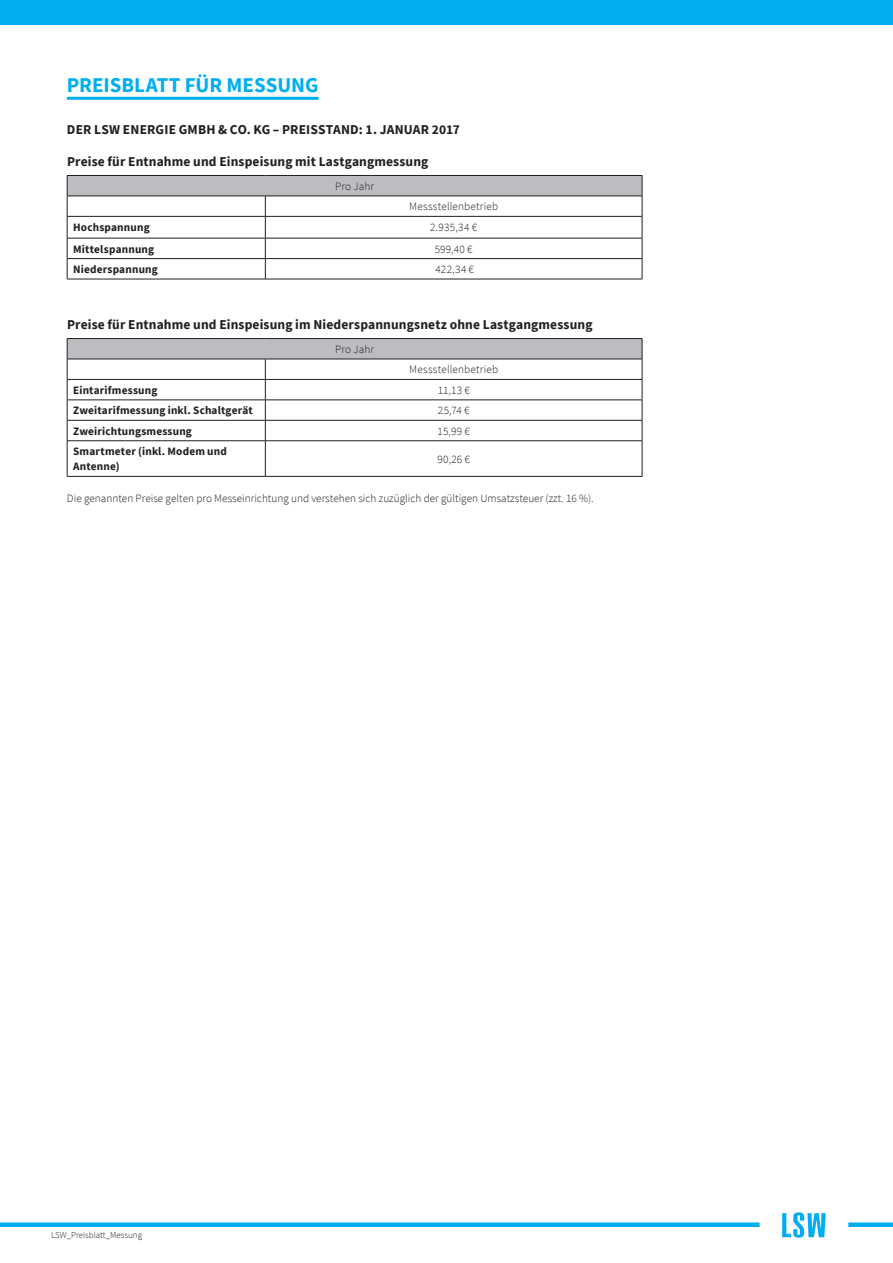
<style>
.page{position:relative;width:893px;height:1263px;background:#fff}
.page>*{position:absolute;margin:0;border:0;box-sizing:border-box;transform-origin:0 0}
.Überschrift{font:700 21px "Source Sans Pro";color:#00aeef}
.Sek__Überschrift_NUR{font:700 13.5px "Source Sans Pro";letter-spacing:.01em;color:#231f20}
.Sek__Überschrift_NUR-2{font:300 11.25px "Source Sans Pro";color:#231f20}
.t1{font:700 11.25px/15.1px "Source Sans Pro";letter-spacing:.015em;color:#231f20}
.t2{font:300 9px "Source Sans Pro";color:#231f20}
</style>
<div class="page">
<hr style="left:67px;top:97px;width:252px;height:3px;background:#00aeef">
<svg style="left:68px;top:176px;width:574px;height:183px"></svg>
<hr style="left:67px;top:216px;width:198px;height:1px;background:#231f20">
<hr style="left:67px;top:379px;width:198px;height:1px;background:#231f20">
<hr style="left:265px;top:379px;width:377px;height:1px;background:#231f20">
<hr style="left:67px;top:400px;width:198px;height:1px;background:#231f20">
<hr style="left:265px;top:400px;width:377px;height:1px;background:#231f20">
<hr style="left:67px;top:420px;width:198px;height:1px;background:#231f20">
<hr style="left:265px;top:420px;width:377px;height:1px;background:#231f20">
<svg style="left:265px;top:360px;width:1px;height:80px"></svg>
<hr style="left:67px;top:440px;width:198px;height:1px;background:#231f20">
<hr style="left:67px;top:441px;width:1px;height:35px;background:#231f20">
<hr style="left:265px;top:440px;width:377px;height:1px;background:#231f20">
<hr style="left:265px;top:441px;width:1px;height:35px;background:#231f20">
<hr style="left:642px;top:441px;width:1px;height:35px;background:#231f20">
<hr style="left:265px;top:476px;width:377px;height:1px;background:#231f20">
<hr style="left:265px;top:216px;width:377px;height:1px;background:#231f20">
<hr style="left:67px;top:476px;width:198px;height:1px;background:#231f20">
<hr style="left:67px;top:238px;width:198px;height:1px;background:#231f20">
<hr style="left:265px;top:238px;width:377px;height:1px;background:#231f20">
<hr style="left:67px;top:258px;width:198px;height:1px;background:#231f20">
<hr style="left:265px;top:258px;width:377px;height:1px;background:#231f20">
<svg style="left:265px;top:197px;width:1px;height:82px"></svg>
<hr style="left:67px;top:279px;width:198px;height:1px;background:#231f20">
<hr style="left:265px;top:279px;width:377px;height:1px;background:#231f20">
<hr style="left:67px;top:175px;width:198px;height:1px;background:#231f20">
<svg style="left:67px;top:176px;width:1px;height:103px"></svg>
<hr style="left:265px;top:175px;width:377px;height:1px;background:#231f20">
<svg style="left:642px;top:176px;width:1px;height:103px"></svg>
<hr style="left:67px;top:196px;width:198px;height:1px;background:#231f20">
<hr style="left:265px;top:196px;width:377px;height:1px;background:#231f20">
<hr style="left:67px;top:338px;width:198px;height:1px;background:#231f20">
<svg style="left:67px;top:339px;width:1px;height:102px"></svg>
<hr style="left:265px;top:338px;width:377px;height:1px;background:#231f20">
<svg style="left:642px;top:339px;width:1px;height:102px"></svg>
<hr style="left:67px;top:359px;width:198px;height:1px;background:#231f20">
<hr style="left:265px;top:359px;width:377px;height:1px;background:#231f20">
<div style="left:0;top:0;width:893px;height:25px;background:#00aeef"></div>
<div style="left:848px;top:1222px;width:45px;height:5px;background:#00aeef"></div>
<div style="left:0;top:1222px;width:760px;height:5px;background:#00aeef"></div>
<svg style="left:782px;top:1212px;width:44px;height:26px"></svg>
<p class="Überschrift" style="left:67px;top:71px;width:253px">PREISBLATT FÜR MESSUNG</p>
<p class="Sek__Überschrift_NUR" style="left:67px;top:120px;width:394px">DER LSW ENERGIE GMBH &amp; CO. KG – PREISSTAND: 1. JANUAR 2017</p>
<p class="Sek__Überschrift_NUR" style="left:67px;top:152px;width:363px">Preise für Entnahme und Einspeisung mit Lastgangmessung</p>
<p class="Sek__Überschrift_NUR-2" style="left:335px;top:179px;width:40px">Pro Jahr</p>
<p class="Sek__Überschrift_NUR-2" style="left:409px;top:200px;width:90px">Messstellenbetrieb</p>
<p class="t1" style="left:73px;top:220px;width:78px">Hochspannung</p>
<p class="Sek__Überschrift_NUR-2" style="left:430px;top:221px;width:48px">2.935,34 €</p>
<p class="t1" style="left:73px;top:241px;width:83px">Mittelspannung</p>
<p class="Sek__Überschrift_NUR-2" style="left:435px;top:242px;width:39px">599,40 €</p>
<p class="t1" style="left:73px;top:262px;width:86px">Niederspannung</p>
<p class="Sek__Überschrift_NUR-2" style="left:436px;top:262px;width:40px">422,34 €</p>
<p class="Sek__Überschrift_NUR" style="left:67px;top:315px;width:527px">Preise für Entnahme und Einspeisung im Niederspannungsnetz ohne Lastgangmessung</p>
<p class="Sek__Überschrift_NUR-2" style="left:335px;top:342px;width:40px">Pro Jahr</p>
<p class="Sek__Überschrift_NUR-2" style="left:409px;top:363px;width:90px">Messstellenbetrieb</p>
<p class="t1" style="left:73px;top:382px;width:86px">Eintarifmessung</p>
<p class="Sek__Überschrift_NUR-2" style="left:438px;top:383px;width:34px">11,13 €</p>
<p class="t1" style="left:73px;top:403px;width:181px">Zweitarifmessung inkl. Schaltgerät</p>
<p class="Sek__Überschrift_NUR-2" style="left:438px;top:404px;width:33px">25,74 €</p>
<p class="t1" style="left:73px;top:423px;width:120px">Zweirichtungsmessung</p>
<p class="Sek__Überschrift_NUR-2" style="left:437px;top:424px;width:34px">15,99 €</p>
<p class="t1" style="left:73px;top:444px;width:155px">Smartmeter (inkl. Modem und<br>Antenne)</p>
<p class="Sek__Überschrift_NUR-2" style="left:437px;top:452px;width:34px">90,26 €</p>
<p class="Sek__Überschrift_NUR-2" style="left:67px;top:491px;width:528px">Die genannten Preise gelten pro Messeinrichtung und verstehen sich zuzüglich der gültigen Umsatzsteuer (zzt. 16 %).</p>
<p class="t2" style="left:51px;top:1229px;width:93px">LSW_Preisblatt_Messung</p>
</div>
